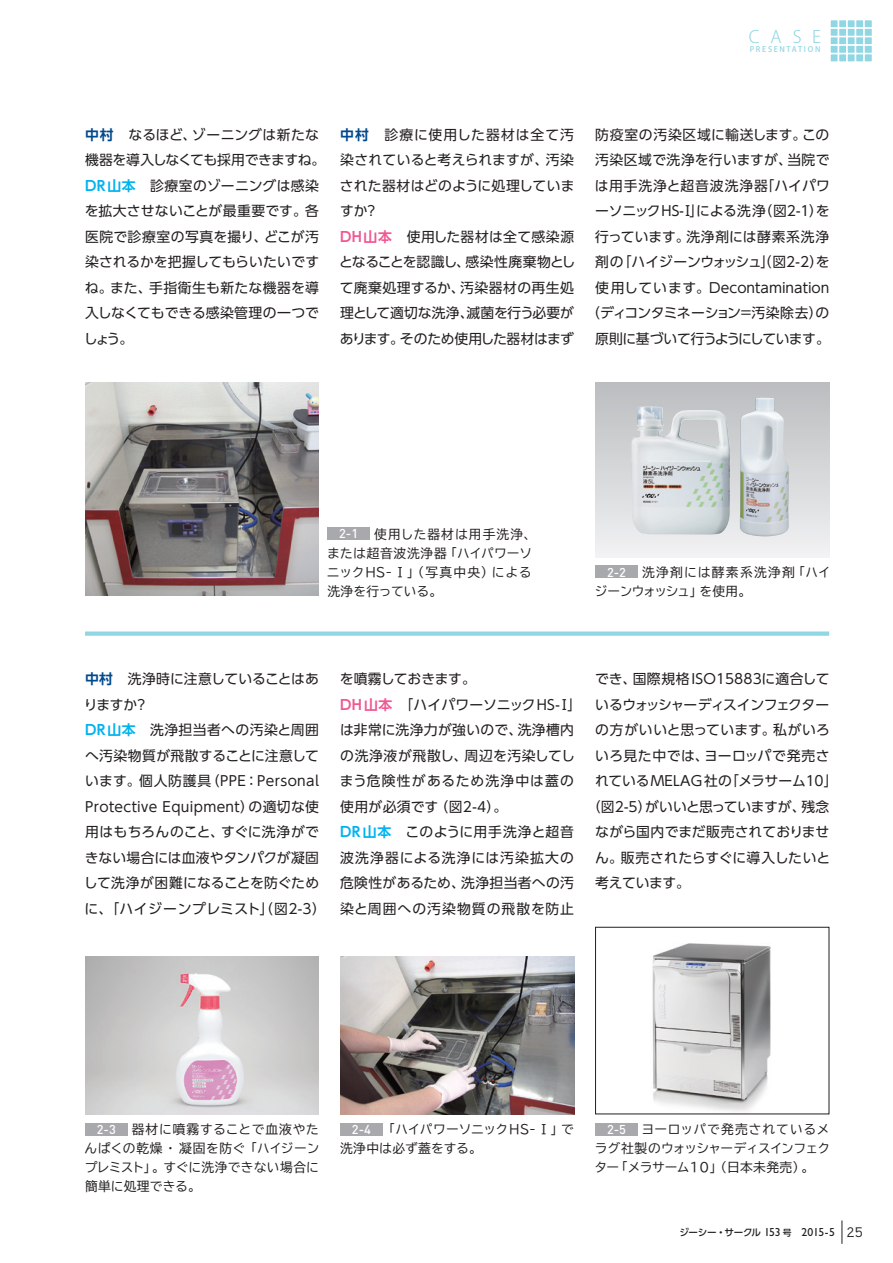
<style>
.page{position:relative;width:893px;height:1263px;background:#fff}
.page>*{position:absolute;margin:0;border:0;box-sizing:border-box;transform-origin:0 0}
.t1{font:300 16.95px "Koz Go Pro";color:#91d6e3}
.t2{font:13.8px/25.5px "UD Shin Go Pr 6 N";letter-spacing:.015em;color:#231f20}
.t3{font:13.8px "UD Shin Go Pr 6 N";letter-spacing:-.02em;color:#231f20}
.t4{font:13.8px "UD Shin Go Pr 6 N";letter-spacing:-.055em;color:#231f20}
.t5{font:13.8px "UD Shin Go Pr 6 N";letter-spacing:.035em;color:#231f20}
.t6{font:12.75px/19.2px "TBUD Go Std";letter-spacing:.02em;color:#231f20;text-align:justify}
.t7{font:12.75px/19.2px "TBUD Go Std";letter-spacing:.055em;color:#231f20}
.t8{font:500 12.75px "DINOT";color:#fff}
.t9{font:500 9.6px "UD Shin Go Pr 6 N";letter-spacing:-.035em;color:#231f20}
.t10{font:500 7.65px "Koz Go Pro";letter-spacing:.22em;color:#91d6e3}
.s1{font-family:"UD Shin Go Pr 6 N De";font-weight:700;color:#01498e}
.s2{font-family:"UD Shin Go Pr 6 N De";font-weight:700;color:#00b3ef}
.s3{font-family:"UD Shin Go Pr 6 N De";font-weight:700;color:#f05893}
.s4{font-family:"Gill Sans Std";font-weight:400;font-size:11.7px}
.s5{font-size:8.7px}
.s6{font-family:"Copperplate Gothic Std 29 AB";font-weight:400;font-size:13.35px}
</style>
<div class="page">
<img style="left:85px;top:957px;width:234px;height:157px">
<img style="left:340px;top:957px;width:234px;height:157px">
<img style="left:652px;top:943px;width:119px;height:168px">
<div style="left:595px;top:927px;width:234px;height:187px;border:1px solid #231f20"></div>
<img style="left:85px;top:383px;width:234px;height:212px">
<div style="left:595px;top:383px;width:234px;height:174px;background:linear-gradient(to bottom,#bcbdbf,#f0f1f2)"></div>
<div style="left:340px;top:1123px;width:43px;height:12px;background:#a8a9ad"></div>
<div style="left:85px;top:1123px;width:43px;height:12px;background:#a8a9ad"></div>
<div style="left:327px;top:527px;width:43px;height:13px;background:#a8a9ad"></div>
<div style="left:595px;top:566px;width:43px;height:12px;background:#a8a9ad"></div>
<div style="left:595px;top:1123px;width:43px;height:12px;background:#a8a9ad"></div>
<img style="left:631px;top:406px;width:99px;height:128px">
<img style="left:740px;top:397px;width:49px;height:139px">
<div style="left:85px;top:631px;width:744px;height:5px;background:#91d6e3"></div>
<div style="left:830px;top:20px;width:8px;height:8px;background:#91d6e3"></div>
<div style="left:829px;top:19px;width:10px;height:10px;border:2px solid #fff"></div>
<div style="left:838px;top:20px;width:9px;height:8px;background:#91d6e3"></div>
<div style="left:838px;top:19px;width:10px;height:10px;border:2px solid #fff"></div>
<div style="left:847px;top:20px;width:8px;height:8px;background:#91d6e3"></div>
<div style="left:846px;top:19px;width:10px;height:10px;border:2px solid #fff"></div>
<div style="left:855px;top:20px;width:9px;height:8px;background:#91d6e3"></div>
<div style="left:855px;top:19px;width:10px;height:10px;border:2px solid #fff"></div>
<div style="left:864px;top:20px;width:8px;height:8px;background:#91d6e3"></div>
<div style="left:863px;top:19px;width:10px;height:10px;border:2px solid #fff"></div>
<div style="left:830px;top:28px;width:8px;height:9px;background:#91d6e3"></div>
<div style="left:829px;top:27px;width:10px;height:10px;border:2px solid #fff"></div>
<div style="left:838px;top:28px;width:9px;height:9px;background:#91d6e3"></div>
<div style="left:838px;top:27px;width:10px;height:10px;border:2px solid #fff"></div>
<div style="left:847px;top:28px;width:8px;height:9px;background:#91d6e3"></div>
<div style="left:846px;top:27px;width:10px;height:10px;border:2px solid #fff"></div>
<div style="left:855px;top:28px;width:9px;height:9px;background:#91d6e3"></div>
<div style="left:855px;top:27px;width:10px;height:10px;border:2px solid #fff"></div>
<div style="left:864px;top:28px;width:8px;height:9px;background:#91d6e3"></div>
<div style="left:863px;top:27px;width:10px;height:10px;border:2px solid #fff"></div>
<div style="left:830px;top:37px;width:8px;height:8px;background:#91d6e3"></div>
<div style="left:829px;top:36px;width:10px;height:10px;border:2px solid #fff"></div>
<div style="left:838px;top:37px;width:9px;height:8px;background:#91d6e3"></div>
<div style="left:838px;top:36px;width:10px;height:10px;border:2px solid #fff"></div>
<div style="left:847px;top:37px;width:8px;height:8px;background:#91d6e3"></div>
<div style="left:846px;top:36px;width:10px;height:10px;border:2px solid #fff"></div>
<div style="left:855px;top:37px;width:9px;height:8px;background:#91d6e3"></div>
<div style="left:855px;top:36px;width:10px;height:10px;border:2px solid #fff"></div>
<div style="left:864px;top:37px;width:8px;height:8px;background:#91d6e3"></div>
<div style="left:863px;top:36px;width:10px;height:10px;border:2px solid #fff"></div>
<div style="left:830px;top:45px;width:8px;height:9px;background:#91d6e3"></div>
<div style="left:829px;top:44px;width:10px;height:10px;border:2px solid #fff"></div>
<div style="left:838px;top:45px;width:9px;height:9px;background:#91d6e3"></div>
<div style="left:838px;top:44px;width:10px;height:10px;border:2px solid #fff"></div>
<div style="left:847px;top:45px;width:8px;height:9px;background:#91d6e3"></div>
<div style="left:846px;top:44px;width:10px;height:10px;border:2px solid #fff"></div>
<div style="left:855px;top:45px;width:9px;height:9px;background:#91d6e3"></div>
<div style="left:855px;top:44px;width:10px;height:10px;border:2px solid #fff"></div>
<div style="left:864px;top:45px;width:8px;height:9px;background:#91d6e3"></div>
<div style="left:863px;top:44px;width:10px;height:10px;border:2px solid #fff"></div>
<div style="left:830px;top:54px;width:8px;height:8px;background:#91d6e3"></div>
<div style="left:829px;top:53px;width:10px;height:10px;border:2px solid #fff"></div>
<div style="left:838px;top:54px;width:9px;height:8px;background:#91d6e3"></div>
<div style="left:838px;top:53px;width:10px;height:10px;border:2px solid #fff"></div>
<div style="left:847px;top:54px;width:8px;height:8px;background:#91d6e3"></div>
<div style="left:846px;top:53px;width:10px;height:10px;border:2px solid #fff"></div>
<div style="left:855px;top:54px;width:9px;height:8px;background:#91d6e3"></div>
<div style="left:855px;top:53px;width:10px;height:10px;border:2px solid #fff"></div>
<div style="left:864px;top:54px;width:8px;height:8px;background:#91d6e3"></div>
<div style="left:863px;top:53px;width:10px;height:10px;border:2px solid #fff"></div>
<svg style="left:842px;top:1220px;width:1px;height:24px"></svg>
<p class="t1" style="left:749px;top:26px;width:74px">CASE</p>
<p class="t10" style="left:750px;top:45px;width:72px">PRESENTATION</p>
<p class="t2" style="left:84px;top:121px;width:243px"><span class="s1">中村</span> なるほど、ゾーニングは新たな機器を導入しなくても採用できますね。<br><span class="s2">DR山本　</span>診療室のゾーニングは感染を拡大させないことが最重要です。各医院で診療室の写真を撮り、どこが汚染されるかを把握してもらいたいですね。また、手指衛生も新たな機器を導入しなくてもできる感染管理の一つでしょう。</p>
<p class="t2" style="left:339px;top:121px;width:238px"><span class="s1">中村</span> 診療に使用した器材は全て汚染されていると考えられますが、汚染された器材はどのように処理していますか？<br><span class="s3">DH山本　</span>使用した器材は全て感染源となることを認識し、感染性廃棄物として廃棄処理するか、汚染器材の再生処理として適切な洗浄、滅菌を行う必要があります。そのため使用した器材はまず</p>
<p class="t2" style="left:586px;top:121px;width:245px;text-align:right">防疫室の汚染区域に輸送します。この汚染区域で洗浄を行いますが、当院では用手洗浄と超音波洗浄器「ハイパワーソニックHS-Ⅰ」による洗浄（図2-1）を行っています。洗浄剤には酵素系洗浄剤の「ハイジーンウォッシュ」（図2-2）を使用しています。Decontamination（ディコンタミネーション＝汚染除去）の原則に基づいて行うようにしています。</p>
<p class="t7" style="left:327px;top:524px;width:211px;text-indent:47px">使用した器材は用手洗浄、または超音波洗浄器「ハイパワーソニックHS-Ⅰ」（写真中央）による洗浄を行っている。</p>
<p class="t8" style="left:339px;top:525px;width:21px">2-1</p>
<p class="t7" style="left:595px;top:562px;width:238px;text-indent:47px">洗浄剤には酵素系洗浄剤「ハイジーンウォッシュ」を使用。</p>
<p class="t8" style="left:607px;top:563px;width:21px">2-2</p>
<p class="t2" style="left:84px;top:666px;width:244px"><span class="s1">中村</span> 洗浄時に注意していることはありますか？<br><span class="s2">DR山本　</span>洗浄担当者への汚染と周囲へ汚染物質が飛散することに注意しています。個人防護具（PPE：Personal<br>Protective Equipment）の適切な使用はもちろんのこと、すぐに洗浄ができない場合には血液やタンパクが凝固して洗浄が困難になることを防ぐために、「ハイジーンプレミスト」（図2-3）</p>
<p class="t2" style="left:340px;top:666px;width:243px">を噴霧しておきます。<br><span class="s3">DH山本</span>「ハイパワーソニックHS-Ⅰ」は非常に洗浄力が強いので、洗浄槽内の洗浄液が飛散し、周辺を汚染してしまう危険性があるため洗浄中は蓋の使用が必須です（図2-4）。<br><span class="s2">DR山本</span> このように用手洗浄と超音波洗浄器による洗浄には汚染拡大の危険性があるため、洗浄担当者への汚染と周囲への汚染物質の飛散を防止</p>
<p class="t2" style="left:595px;top:666px;width:236px">でき、国際規格ISO15883に適合して</p>
<p class="t4" style="left:595px;top:693px;width:236px">いるウォッシャーディスインフェクター</p>
<p class="t2" style="left:595px;top:717px;width:236px">の方がいいと思っています。私がいろ</p>
<p class="t5" style="left:595px;top:744px;width:236px">いろ見た中では、ヨーロッパで発売さ</p>
<p class="t2" style="left:595px;top:768px;width:244px">れているMELAG社の「メラサーム10」</p>
<p class="t3" style="left:587px;top:795px;width:244px">（図2-5）がいいと思っていますが、残念</p>
<p class="t2" style="left:595px;top:819px;width:236px">ながら国内でまだ販売されておりませ</p>
<p class="t2" style="left:595px;top:844px;width:237px">ん。販売されたらすぐに導入したいと</p>
<p class="t2" style="left:595px;top:870px;width:96px">考えています。</p>
<p class="t6" style="left:85px;top:1119px;width:236px;text-indent:47px">器材に噴霧することで血液やたんぱくの乾燥・凝固を防ぐ「ハイジーンプレミスト」。すぐに洗浄できない場合に簡単に処理できる。</p>
<p class="t6" style="left:340px;top:1119px;width:235px;text-indent:42px">「ハイパワーソニックHS-Ⅰ」で洗浄中は必ず蓋をする。</p>
<p class="t8" style="left:97px;top:1120px;width:21px">2-3</p>
<p class="t8" style="left:352px;top:1120px;width:21px">2-4</p>
<p class="t6" style="left:595px;top:1119px;width:237px;text-indent:47px">ヨーロッパで発売されているメラグ社製のウォッシャーディスインフェクター「メラサーム10」（日本未発売）。</p>
<p class="t8" style="left:607px;top:1120px;width:21px">2-5</p>
<p class="t9" style="left:679px;top:1225px;width:185px">ジーシー・サークル <span class="s4">153</span> <span class="s5">号</span> <span class="s4">2015-5</span> <span class="s6">25</span></p>
</div>
